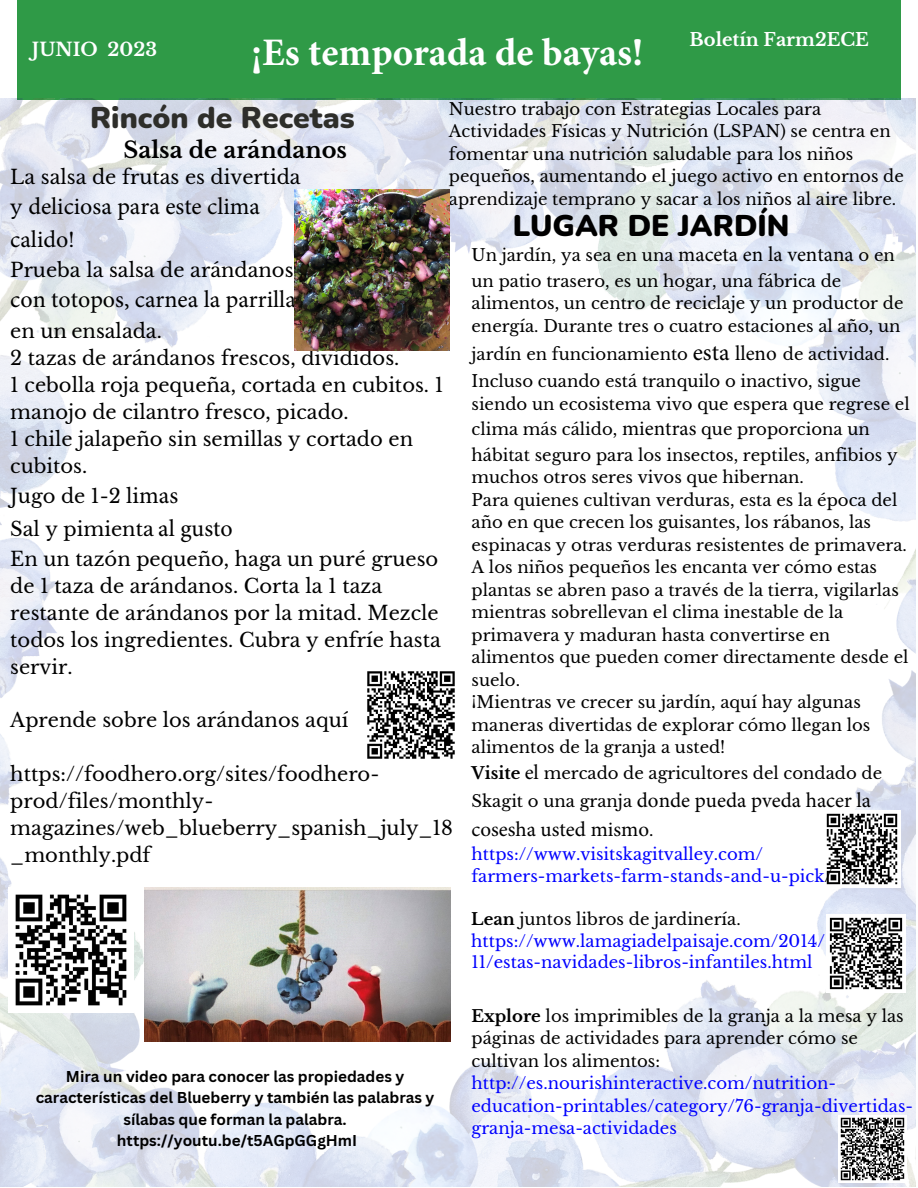
<style>
.page{position:relative;width:918px;height:1188px;background:#fff}
.page>*{position:absolute;margin:0;border:0;box-sizing:border-box;transform-origin:0 0}
.t1{font:700 39px "Minion Pro";color:#fff}
.t2{font:900 30px "Nunito";color:#2e2e2a}
.t3{font:900 30px "Nunito";color:#000}
.t4{font:24px/33.3px "Minion Pro";color:#000}
.t5{font:700 22.5px "Libre Baskerville";color:#000}
.t6{font:21px/28.7px "Minion Pro";color:#000}
.t7{font:19.5px/27px "Libre Baskerville";color:#000}
.t8{font:700 18.3px "Libre Baskerville";color:#fff}
.t9{font:700 18px "Libre Baskerville";color:#fff}
.t10{font:16.5px/22.5px "Libre Baskerville";color:#000}
.t11{font:16.5px/22.5px "Libre Baskerville";color:#00f}
.t12{font:700 15.3px/21.3px "Canva Sans";color:#000;text-align:center}
.s1{font-family:"Libre Baskerville";font-size:19.5px}
.s2{font-family:"Minion Pro";font-size:24px}
.s3{font-family:"Minion Pro";font-size:21px}
.s4{font-weight:700}
.s5{font-family:"Libre Baskerville";font-size:16.5px}
.s6{color:#000}
.s7{font-weight:700;color:#000}
</style>
<div class="page">
<div style="left:17px;top:0;width:883px;height:100px;background:#2f9a47"></div>
<img style="left:0;top:98px;width:916px;height:1088px">
<img style="left:363px;top:667px;width:96px;height:96px">
<img style="left:824px;top:811px;width:76px;height:76px">
<img style="left:827px;top:914px;width:78px;height:79px">
<img style="left:839px;top:1115px;width:67px;height:68px">
<img style="left:294px;top:190px;width:155px;height:161px">
<img style="left:9px;top:888px;width:125px;height:125px">
<img style="left:144px;top:888px;width:306px;height:154px">
<p class="t8" style="left:32px;top:38px;width:127px">JUNIO 2023</p>
<p class="t1" style="left:251px;top:29px;width:394px">¡Es temporada de bayas!</p>
<p class="t9" style="left:690px;top:29px;width:181px">Boletín Farm2ECE</p>
<p class="t10" style="left:449px;top:98px;width:456px">Nuestro trabajo con Estrategias Locales para Actividades Físicas y Nutrición (LSPAN) se centra en fomentar una nutrición saludable para los niños pequeños, aumentando el juego activo en entornos de aprendizaje temprano y sacar a los niños al aire libre.</p>
<p class="t2" style="left:90px;top:97px;width:266px">Rincón de Recetas</p>
<p class="t5" style="left:124px;top:136px;width:225px">Salsa de arándanos</p>
<p class="t7" style="left:10px;top:164px;width:292px">La salsa de frutas es divertida</p>
<p class="t4" style="left:10px;top:189px;width:251px"><span class="s1">y</span> deliciosa para este clima calido<span class="s1">!</span></p>
<p class="t7" style="left:10px;top:257px;width:285px">Prueba la salsa de arándanos</p>
<p class="t4" style="left:10px;top:282px;width:419px">con totopos, carnea la parrilla<span class="s1">, o revuélvala</span></p>
<p class="t7" style="left:10px;top:317px;width:435px">en un ensalada.<br>2 tazas de arándanos frescos, divididos.<br>1 cebolla roja pequeña, cortada en cubitos. 1 manojo de cilantro fresco, picado.<br>1 chile jalapeño sin semillas y cortado en cubitos.</p>
<p class="t7" style="left:10px;top:479px;width:224px;line-height:33.3px">Jugo de 1-2 li<span class="s2">mas<br></span>Sal y pimienta <span class="s2">al gusto</span></p>
<p class="t7" style="left:10px;top:546px;width:432px">En un tazón pequeño, haga un puré grueso de 1 taza de arándanos. Corta la 1 taza restante de arándanos por la mitad. Mezcle todos los ingredientes. Cubra y enfríe hasta servir.</p>
<p class="t7" style="left:10px;top:707px;width:340px">Aprende sobre los arándanos aquí</p>
<p class="t7" style="left:10px;top:761px;width:444px">https://foodhero.org/sites/foodhero&shy;prod/files/monthly&shy;magazines/web_blueberry_spanish_july_18 _monthly.pdf</p>
<p class="t3" style="left:513px;top:206px;width:279px">LUGAR DE JARDÍN</p>
<p class="t10" style="left:472px;top:242px;width:425px;line-height:26px">Un jardín, ya sea en una <span class="s3">maceta en la ventana</span> o en un patio trasero, es un hogar, una fábrica de</p>
<p class="t10" style="left:472px;top:292px;width:433px">alimentos, un centro de reciclaje y un productor de energía. Durante tres o cuatro estaciones al año, un</p>
<p class="t10" style="left:472px;top:340px;width:419px;line-height:27.3px">jardín en funcionamiento <span class="s2">esta</span> <span class="s3">lleno</span> de actividad.<br>Incluso cuando está tranquilo o inactivo, sigue</p>
<p class="t10" style="left:472px;top:391px;width:440px;line-height:25.5px">siendo un ecosistema vivo que espera que regrese el clima más cálido, <span class="s3">mientras</span> que proporciona un hábitat seguro para los insectos, reptiles, anfibios y</p>
<p class="t10" style="left:472px;top:466px;width:439px">muchos otros seres vivos que hibernan.<br>Para quienes cultivan verduras, esta es la época del año en que crecen los guisantes, los rábanos, las espinacas y otras verduras resistentes de primavera.<br>A los niños pequeños les encanta ver cómo estas plantas se abren paso a través de la tierra, vigilarlas mientras sobrellevan el clima inestable de la primavera y maduran hasta convertirse en alimentos que pueden comer directamente desde el suelo.<br>¡Mientras ve crecer su jardín, aquí hay algunas maneras divertidas de explorar cómo llegan los alimentos de la granja a usted!</p>
<p class="t10" style="left:472px;top:762px;width:412px"><span class="s4">Visite</span> <span class="s3">el</span> mercado de agricultores del condado de</p>
<p class="t6" style="left:472px;top:786px;width:401px"><span class="s5">Skagit o una granja</span> donde pueda pveda hacer la cosesha usted mismo<span class="s5">.</span></p>
<p class="t11" style="left:472px;top:843px;width:362px;line-height:21.6px">https://www.visitskagitvalley.com/ farmers-markets-farm-stands-and-u-pick<span class="s6">/</span></p>
<p class="t11" style="left:471px;top:908px;width:355px;line-height:21.6px"><span class="s7">Lean</span> <span class="s6">juntos libros de jardinería. </span>https://www.lamagiadelpaisaje.com/2014/<br>11/estas-navidades-libros-infantiles.html</p>
<p class="t11" style="left:472px;top:1005px;width:443px"><span class="s7">Explore</span> <span class="s6">los imprimibles de la granja a la mesa y las páginas de actividades para aprender cómo se cultivan los alimentos: </span>http://es.nourishinteractive.com/nutrition&shy;education-printables/category/76-granja-divertidas&shy;granja-mesa-actividades</p>
<p class="t12" style="left:36px;top:1065px;width:400px">Mira un video para conocer las propiedades y características del Blueberry y también las palabras y sílabas que forman la palabra.</p>
<p class="t12" style="left:117px;top:1129px;width:242px">https://youtu.be/t5AGpGGgHmI</p>
</div>
